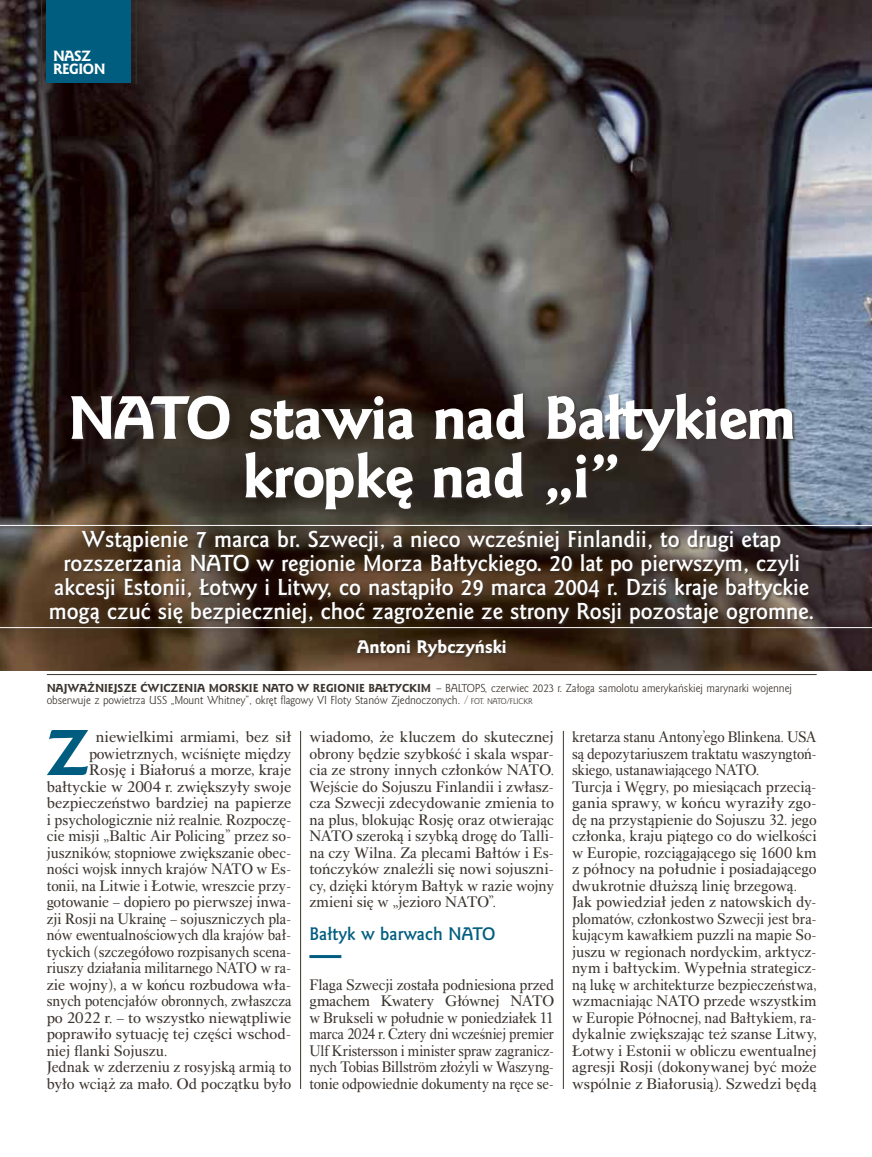
<style>
.page{position:relative;width:872px;height:1157px;background:#fff}
.page>*{position:absolute;margin:0;border:0;box-sizing:border-box;transform-origin:0 0}
.t1{font:58.8px "Goldy EFN Heavy";color:#005d7f}
.t2{font:55.5px/58.5px "Goldy EFN Heavy";letter-spacing:-.02em;color:#fff;text-align:center}
.t3{font:700 21px/24px "Goldy EFN";color:#fff;text-align:center}
.t4{font:700 16.5px "Goldy EFN";color:#005d7f}
.t5{font:16.5px "Goldy EFN Heavy";color:#fff}
.t6{font:15.75px/16.5px "Alpha Book TTEFN";color:#3c352f;scale:.95 1}
.t7{font:15.75px/16.5px "Alpha Book TTEFN";color:#3c352f;text-align:justify}
.t8{font:15.75px/16.5px "Alpha Book TTEFN";color:#3c352f;text-align:justify;scale:1.05 1}
.t9{font:15.75px "Alpha Book TTEFN";color:#3c352f;scale:.96 1}
.t10{font:15.75px "Alpha Book TTEFN";color:#3c352f;scale:1.04 1}
.t11{font:13.5px/13.5px "Goldy EFN Heavy";letter-spacing:-.03em;color:#fff}
.t12{font:10.5px/12px "Goldy EFN";color:#3c352f}
.s1{font-family:"Goldy EFN Heavy"}
.s2{color:#84817e}
.s3{font-size:7.5px}
</style>
<div class="page">
<hr style="left:563px;top:731px;width:1px;height:358px;background:#3c352f">
<hr style="left:300px;top:731px;width:1px;height:358px;background:#3c352f">
<hr style="left:309px;top:955px;width:32px;height:3px;background:#005d7f">
<img style="left:0;top:0;width:872px;height:670px">
<div style="left:0;top:393px;width:872px;height:266px;background:#3c352f;opacity:.75"></div>
<hr style="left:0;top:525px;width:872px;height:1px;background:#fff">
<hr style="left:0;top:627px;width:872px;height:1px;background:#fff">
<div style="left:47px;top:0;width:84px;height:83px;background:#005d7f"></div>
<hr style="left:136px;top:0;width:1px;height:84px;background:#3c352f">
<hr style="left:41px;top:0;width:1px;height:84px;background:#3c352f">
<hr style="left:47px;top:674px;width:769px;height:1px;background:#3c352f">
<p class="t11" style="left:53px;top:49px;width:54px">NASZ<br>REGION</p>
<h2 class="t2" style="left:67px;top:389px;width:730px">NATO stawia nad Bałtykiem kropkę nad „i”</h2>
<p class="t3" style="left:49px;top:527px;width:767px">Wstąpienie 7 marca br. Szwecji, a nieco wcześniej Finlandii, to drugi etap rozszerzania NATO w regionie Morza Bałtyckiego. 20 lat po pierwszym, czyli akcesji Estonii, Łotwy i Litwy, co nastąpiło 29 marca 2004 r. Dziś kraje bałtyckie mogą czuć się bezpieczniej, choć zagrożenie ze strony Rosji pozostaje ogromne.</p>
<p class="t5" style="left:357px;top:636px;width:152px">Antoni Rybczyński</p>
<p class="t12" style="left:47px;top:682px;width:746px"><span class="s1">NAJWAŻNIEJSZE ĆWICZENIA MORSKIE NATO W REGIONIE BAŁTYCKIM</span> – BALTOPS, czerwiec 2023 r. Załoga samolotu amerykańskiej marynarki wojennej obserwuje z powietrza USS „Mount Whitney”, okręt flagowy VI Floty Stanów Zjednoczonych. <span class="s2">/</span> <span class="s3">FOT. NATO/FLICKR</span></p>
<h1 class="t1" style="left:46px;top:716px;width:45px">Z</h1>
<p class="t8" style="left:96px;top:728px;width:188px">niewielkimi armiami, bez sił</p>
<p class="t7" style="left:89px;top:745px;width:204px">powietrznych, wciśnięte między</p>
<p class="t8" style="left:89px;top:761px;width:194px">Rosję i Białoruś a morze, kraje</p>
<p class="t8" style="left:47px;top:778px;width:234px">bałtyckie w 2004 r. zwiększyły swoje</p>
<p class="t8" style="left:47px;top:794px;width:234px">bezpieczeństwo bardziej na papierze</p>
<p class="t7" style="left:47px;top:811px;width:246px">i psychologicznie niż realnie. Rozpoczę-</p>
<p class="t7" style="left:47px;top:827px;width:246px">cie misji „Baltic Air Policing” przez so-</p>
<p class="t7" style="left:47px;top:844px;width:246px">juszników, stopniowe zwiększanie obec-</p>
<p class="t7" style="left:47px;top:860px;width:246px">ności wojsk innych krajów NATO w Es-</p>
<p class="t7" style="left:47px;top:877px;width:246px">tonii, na Litwie i Łotwie, wreszcie przy-</p>
<p class="t7" style="left:47px;top:893px;width:246px">gotowanie – dopiero po pierwszej inwa-</p>
<p class="t9" style="left:47px;top:909px;width:256px">zji Rosji na Ukrainę – sojuszniczych pla-</p>
<p class="t6" style="left:47px;top:926px;width:259px">nów ewentualnościowych dla krajów bał-</p>
<p class="t9" style="left:47px;top:942px;width:256px">tyckich (szczegółowo rozpisanych scena-</p>
<p class="t6" style="left:47px;top:959px;width:259px">riuszy działania militarnego NATO w ra-</p>
<p class="t7" style="left:47px;top:976px;width:246px">zie wojny), a w końcu rozbudowa wła-</p>
<p class="t6" style="left:47px;top:992px;width:259px">snych potencjałów obronnych, zwłaszcza</p>
<p class="t10" style="left:47px;top:1008px;width:237px">po 2022 r. – to wszystko niewątpliwie</p>
<p class="t7" style="left:47px;top:1025px;width:246px">poprawiło sytuację tej części wschod-</p>
<p class="t7" style="left:47px;top:1042px;width:122px">niej flanki Sojuszu.</p>
<p class="t7" style="left:47px;top:1058px;width:246px">Jednak w zderzeniu z rosyjską armią to</p>
<p class="t7" style="left:47px;top:1075px;width:246px">było wciąż za mało. Od początku było</p>
<p class="t8" style="left:309px;top:728px;width:234px">wiadomo, że kluczem do skutecznej obrony będzie szybkość i skala wspar&shy;cia ze strony innych członków NATO.<br>Wejście do Sojuszu Finlandii i zwłasz&shy;cza Szwecji zdecydowanie zmienia to na plus, blokując Rosję oraz otwierając NATO szeroką i szybką drogę do Talli&shy;na czy Wilna. Za plecami Bałtów i Es&shy;tończyków znaleźli się nowi sojuszni&shy;cy, dzięki którym Bałtyk w razie wojny zmieni się w „jezioro NATO”.</p>
<p class="t4" style="left:309px;top:923px;width:188px">Bałtyk w barwach NATO</p>
<p class="t7" style="left:309px;top:976px;width:246px">Flaga Szwecji została podniesiona przed gmachem Kwatery Głównej NATO w Brukseli w południe w poniedziałek 11 marca 2024 r. Cztery dni wcześniej premier Ulf Kristersson i minister spraw zagranicz&shy;nych Tobias Billström złożyli w Waszyng&shy;tonie odpowiednie dokumenty na ręce se-</p>
<p class="t6" style="left:572px;top:728px;width:259px">kretarza stanu Antony’ego Blinkena. USA są depozytariuszem traktatu waszyngtoń&shy;skiego, ustanawiającego NATO.<br>Turcja i Węgry, po miesiącach przecią&shy;gania sprawy, w końcu wyraziły zgo&shy;dę na przystąpienie do Sojuszu 32. jego członka, kraju piątego co do wielkości w Europie, rozciągającego się 1600 km z północy na południe i posiadającego dwukrotnie dłuższą linię brzegową.<br>Jak powiedział jeden z natowskich dy&shy;plomatów, członkostwo Szwecji jest bra&shy;kującym kawałkiem puzzli na mapie So&shy;juszu w regionach nordyckim, arktycz&shy;nym i bałtyckim. Wypełnia strategicz&shy;ną lukę w architekturze bezpieczeństwa, wzmacniając NATO przede wszystkim w Europie Północnej, nad Bałtykiem, ra&shy;dykalnie zwiększając też szanse Litwy, Łotwy i Estonii w obliczu ewentualnej agresji Rosji (dokonywanej być może wspólnie z Białorusią). Szwedzi będą</p>
</div>
